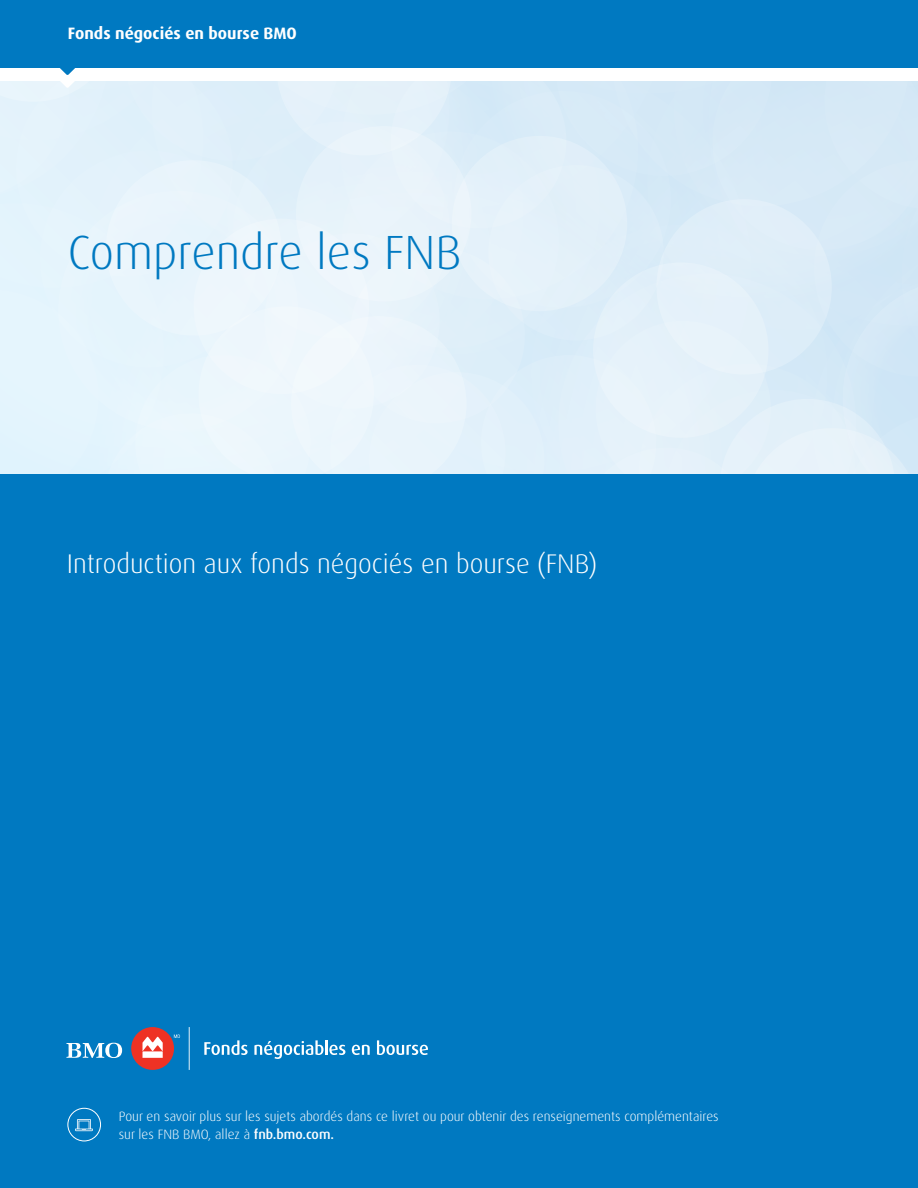
<style>
.page{position:relative;width:918px;height:1188px;background:#fff}
.page>*{position:absolute;margin:0;border:0;box-sizing:border-box;transform-origin:0 0}
.Document_Title__H1{font:300 48px "Dax Pro";color:#0079c1}
.Document_Subtitle__H{font:300 27px "Dax Pro";color:#fff}
.t1{font:700 16.5px "Dax Pro";color:#fff}
.t2{font:300 13.5px/18px "Dax Pro";color:#fff}
.s1{font-weight:500}
</style>
<div class="page">
<div style="left:0;top:474px;width:918px;height:714px;background:#0079c1"></div>
<svg style="left:0;top:68px;width:918px;height:406px;background:#e2f0f9"></svg>
<div style="left:0;top:0;width:918px;height:68px;background:#0079c1"></div>
<svg style="left:204px;top:1040px;width:44px;height:15px"></svg>
<svg style="left:254px;top:1040px;width:91px;height:19px"></svg>
<svg style="left:352px;top:1045px;width:18px;height:10px"></svg>
<svg style="left:377px;top:1040px;width:51px;height:15px"></svg>
<svg style="left:66px;top:1043px;width:56px;height:15px"></svg>
<div style="left:131px;top:1027px;width:43px;height:43px;background:#ee3224;border-radius:50%"></div>
<svg style="left:143px;top:1037px;width:20px;height:21px"></svg>
<svg style="left:189px;top:1027px;width:1px;height:43px"></svg>
<svg style="left:174px;top:1035px;width:6px;height:3px"></svg>
<div style="left:67px;top:1108px;width:34px;height:33px;border:1px solid #fff;border-radius:50%"></div>
<svg style="left:75px;top:1119px;width:18px;height:12px"></svg>
<p class="t1" style="left:68px;top:23px;width:231px">Fonds négociés en bourse BMO</p>
<h1 class="Document_Title__H1" style="left:68px;top:221px;width:395px">Comprendre les FNB</h1>
<h2 class="Document_Subtitle__H" style="left:67px;top:546px;width:532px">Introduction aux fonds négociés en bourse (FNB)</h2>
<p class="t2" style="left:119px;top:1107px;width:601px">Pour en savoir plus sur les sujets abordés dans ce livret ou pour obtenir des renseignements complémentaires sur les FNB BMO, allez à <span class="s1">fnb.bmo.com.</span></p>
</div>
